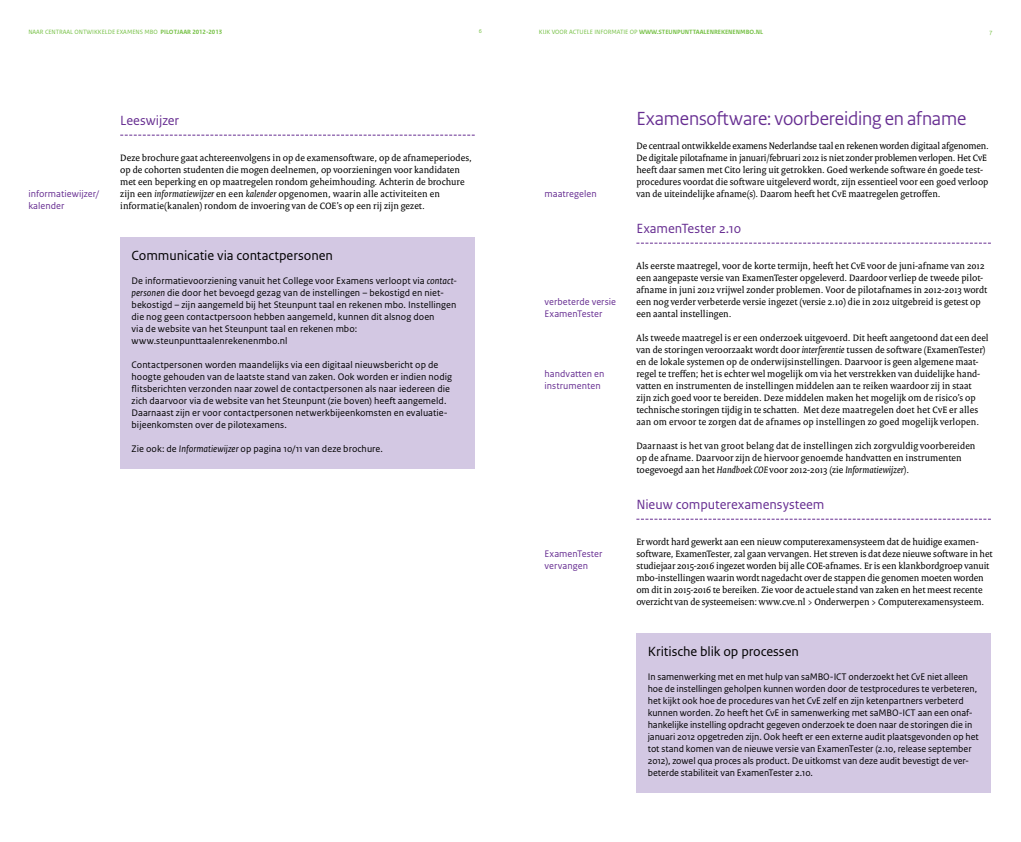
<style>
.page{position:relative;width:1021px;height:842px;background:#fff}
.page>*{position:absolute;margin:0;border:0;box-sizing:border-box;transform-origin:0 0}
.t1{font:20px "Rijksoverheid Sans Heading";letter-spacing:-.005em;color:#662d91}
.t2{font:14px "Rijksoverheid Sans Text";letter-spacing:-.005em;color:#000}
.t3{font:14px "Rijksoverheid Sans Text";color:#662d91}
.t4{font:10px/12px "Rijksoverheid Serif";letter-spacing:.005em;color:#000}
.t5{font:10px/12px "Rijksoverheid Sans Text";color:#000}
.t6{font:10px/12px "Rijksoverheid Sans Text";letter-spacing:.005em;color:#662d91}
.t7{font:700 6.5px "Rijksoverheid Sans Text";color:#75c044}
.t8{font:6.5px "Rijksoverheid Sans Text";color:#75c044}
.t9{font:6px "Rijksoverheid Sans Text";color:#75c044}
.s1{font-weight:700}
.s2{font-weight:400}
.s3{font-style:italic}
</style>
<div class="page">
<svg style="left:636px;top:243px;width:354px;height:1px"></svg>
<svg style="left:636px;top:519px;width:354px;height:1px"></svg>
<div style="left:636px;top:633px;width:354px;height:160px;background:#d3c8e3"></div>
<svg style="left:120px;top:135px;width:355px;height:1px"></svg>
<div style="left:120px;top:237px;width:355px;height:232px;background:#d3c8e3"></div>
<p class="t8" style="left:28px;top:28px;width:195px">NAAR CENTRAAL ONTWIKKELDE EXAMENS MBO <span class="s1">PILOTJAAR 2012-2013</span></p>
<p class="t9" style="left:479px;top:28px;width:5px">6</p>
<p class="t7" style="left:539px;top:28px;width:226px"><span class="s2">KIJK VOOR ACTUELE INFORMATIE OP</span> WWW.STEUNPUNTTAALENREKENENMBO.NL</p>
<p class="t8" style="left:989px;top:28px;width:4px">7</p>
<p class="t6" style="left:28px;top:188px;width:72px">informatiewijzer/ kalender</p>
<h2 class="t3" style="left:120px;top:113px;width:60px">Leeswijzer</h2>
<p class="t4" style="left:120px;top:152px;width:353px">Deze brochure gaat achtereenvolgens in op de examensoftware, op de afnameperiodes, op de cohorten studenten die mogen deelnemen, op voorzieningen voor kandidaten met een beperking en op maatregelen rondom geheimhouding. Achterin de brochure zijn een <span class="s3">informatiewijzer</span> en een <span class="s3">kalender</span> opgenomen, waarin alle activiteiten en informatie(kanalen) rondom de invoering van de COE’s op een rij zijn gezet.</p>
<h2 class="t2" style="left:132px;top:247px;width:203px">Communicatie via contactpersonen</h2>
<p class="t5" style="left:132px;top:275px;width:327px">De informatievoorziening vanuit het College voor Examens verloopt via <span class="s3">contact&shy;personen</span> die door het bevoegd gezag van de instellingen – bekostigd en niet&shy;bekostigd – zijn aangemeld bij het Steunpunt taal en rekenen mbo. Instellingen die nog geen contactpersoon hebben aangemeld, kunnen dit alsnog doen<br>via de website van het Steunpunt taal en rekenen mbo: www.steunpunttaalenrekenenmbo.nl</p>
<p class="t5" style="left:132px;top:359px;width:322px">Contactpersonen worden maandelijks via een digitaal nieuwsbericht op de hoogte gehouden van de laatste stand van zaken. Ook worden er indien nodig flitsberichten verzonden naar zowel de contactpersonen als naar iedereen die zich daarvoor via de website van het Steunpunt (zie boven) heeft aangemeld.<br>Daarnaast zijn er voor contactpersonen netwerkbijeenkomsten en evaluatie&shy;bijeenkomsten over de pilotexamens.</p>
<p class="t5" style="left:132px;top:443px;width:253px">Zie ook: de <span class="s3">Informatiewijzer</span> op pagina 10/11 van deze brochure.</p>
<p class="t6" style="left:544px;top:188px;width:54px">maatregelen</p>
<p class="t6" style="left:544px;top:296px;width:73px">verbeterde versie<br>ExamenTester</p>
<p class="t6" style="left:544px;top:368px;width:61px">handvatten en instrumenten</p>
<p class="t6" style="left:544px;top:548px;width:60px">ExamenTester vervangen</p>
<h1 class="t1" style="left:636px;top:107px;width:331px">Examensoftware: voorbereiding en afname</h1>
<p class="t4" style="left:636px;top:140px;width:354px">De centraal ontwikkelde examens Nederlandse taal en rekenen worden digitaal afgenomen.<br>De digitale pilotafname in januari/februari 2012 is niet zonder problemen verlopen. Het CvE heeft daar samen met Cito lering uit getrokken. Goed werkende software én goede test&shy;procedures voordat die software uitgeleverd wordt, zijn essentieel voor een goed verloop van de uiteindelijke afname(s). Daarom heeft het CvE maatregelen getroffen.</p>
<h2 class="t3" style="left:636px;top:221px;width:106px">ExamenTester 2.10</h2>
<p class="t4" style="left:636px;top:260px;width:352px">Als eerste maatregel, voor de korte termijn, heeft het CvE voor de juni-afname van 2012 een aangepaste versie van ExamenTester opgeleverd. Daardoor verliep de tweede pilot&shy;afname in juni 2012 vrijwel zonder problemen. Voor de pilotafnames in 2012-2013 wordt een nog verder verbeterde versie ingezet (versie 2.10) die in 2012 uitgebreid is getest op een aantal instellingen.</p>
<p class="t4" style="left:636px;top:332px;width:353px">Als tweede maatregel is er een onderzoek uitgevoerd. Dit heeft aangetoond dat een deel van de storingen veroorzaakt wordt door <span class="s3">interferentie</span> tussen de software (ExamenTester) en de lokale systemen op de onderwijsinstellingen. Daarvoor is geen algemene maat&shy;regel te treffen; het is echter wel mogelijk om via het verstrekken van duidelijke hand&shy;vatten en instrumenten de instellingen middelen aan te reiken waardoor zij in staat zijn zich goed voor te bereiden. Deze middelen maken het mogelijk om de risico’s op technische storingen tijdig in te schatten. Met deze maatregelen doet het CvE er alles aan om ervoor te zorgen dat de afnames op instellingen zo goed mogelijk verlopen.</p>
<p class="t4" style="left:636px;top:440px;width:340px">Daarnaast is het van groot belang dat de instellingen zich zorgvuldig voorbereiden op de afname. Daarvoor zijn de hiervoor genoemde handvatten en instrumenten toegevoegd aan het <span class="s3">Handboek COE</span> voor 2012-2013 (zie <span class="s3">Informatiewijzer</span>).</p>
<h2 class="t3" style="left:636px;top:497px;width:190px">Nieuw computerexamensysteem</h2>
<p class="t4" style="left:636px;top:536px;width:358px">Er wordt hard gewerkt aan een nieuw computerexamensysteem dat de huidige examen&shy;software, ExamenTester, zal gaan vervangen. Het streven is dat deze nieuwe software in het studiejaar 2015-2016 ingezet worden bij alle COE-afnames. Er is een klankbordgroep vanuit mbo-instellingen waarin wordt nagedacht over de stappen die genomen moeten worden om dit in 2015-2016 te bereiken. Zie voor de actuele stand van zaken en het meest recente overzicht van de systeemeisen: www.cve.nl &gt; Onderwerpen &gt; Computerexamensysteem.</p>
<h2 class="t2" style="left:647px;top:643px;width:153px">Kritische blik op processen</h2>
<p class="t5" style="left:647px;top:671px;width:332px">In samenwerking met en met hulp van saMBO-ICT onderzoekt het CvE niet alleen hoe de instellingen geholpen kunnen worden door de testprocedures te verbeteren, het kijkt ook hoe de procedures van het CvE zelf en zijn ketenpartners verbeterd kunnen worden. Zo heeft het CvE in samenwerking met saMBO-ICT aan een onaf&shy;hankelijke instelling opdracht gegeven onderzoek te doen naar de storingen die in januari 2012 opgetreden zijn. Ook heeft er een externe audit plaatsgevonden op het tot stand komen van de nieuwe versie van ExamenTester (2.10, release september 2012), zowel qua proces als product. De uitkomst van deze audit bevestigt de ver&shy;beterde stabiliteit van ExamenTester 2.10.</p>
</div>
